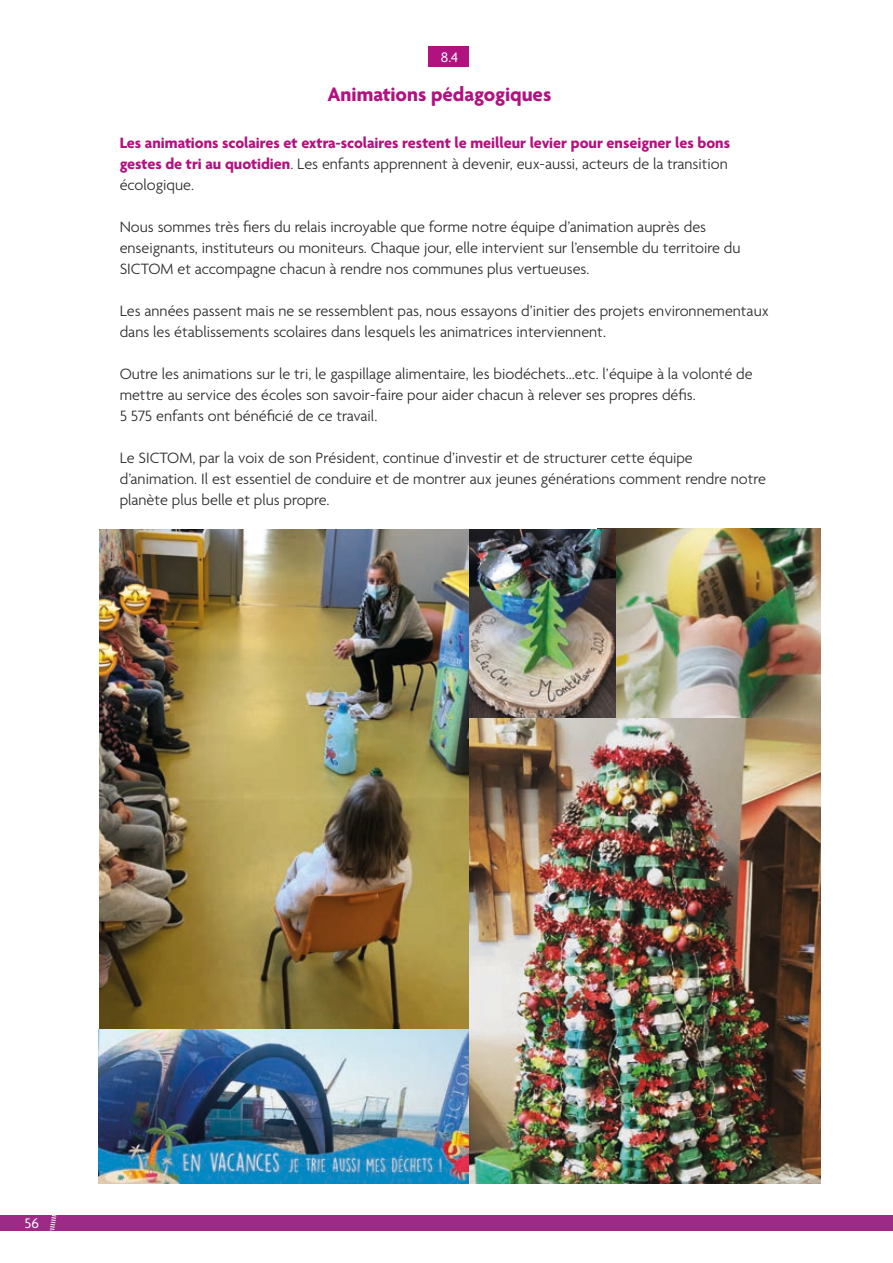
<style>
.page{position:relative;width:893px;height:1263px;background:#fff}
.page>*{position:absolute;margin:0;border:0;box-sizing:border-box;transform-origin:0 0}
.t1{font:700 21px "Agenda One";color:#b11280}
.t2{font:300 16.2px/21px "Agenda";color:#2e2d2c}
.t3{font:700 16.2px/21px "Agenda One";color:#b11280}
.t4{font:15px "Agenda";color:#fff}
.s1{font-family:"Agenda";font-weight:300;color:#2e2d2c}
</style>
<div class="page">
<div style="left:0;top:1215px;width:893px;height:16px;background:#9d2a86"></div>
<svg style="left:49px;top:1215px;width:8px;height:16px"></svg>
<img style="left:98px;top:530px;width:371px;height:653px">
<img style="left:598px;top:529px;width:222px;height:189px">
<img style="left:469px;top:530px;width:146px;height:188px">
<img style="left:469px;top:718px;width:351px;height:465px">
<div style="left:428px;top:46px;width:41px;height:21px;background:#b11280"></div>
<p class="t4" style="left:441px;top:49px;width:19px">8.4</p>
<p class="t1" style="left:327px;top:83px;width:225px">Animations pédagogiques</p>
<p class="t3" style="left:120px;top:132px;width:612px">Les animations scolaires et extra-scolaires restent le meilleur levier pour enseigner les bons gestes de tri au quotidien<span class="s1">. Les enfants apprennent à devenir, eux-aussi, acteurs de la transition écologique.</span></p>
<p class="t2" style="left:120px;top:217px;width:622px">Nous sommes très fiers du relais incroyable que forme notre équipe d’animation auprès des enseignants, instituteurs ou moniteurs. Chaque jour, elle intervient sur l’ensemble du territoire du<br>SICTOM et accompagne chacun à rendre nos communes plus vertueuses.</p>
<p class="t2" style="left:120px;top:301px;width:651px">Les années passent mais ne se ressemblent pas, nous essayons d’initier des projets environnementaux dans les établissements scolaires dans lesquels les animatrices interviennent.</p>
<p class="t2" style="left:120px;top:364px;width:634px">Outre les animations sur le tri, le gaspillage alimentaire, les biodéchets…etc. l’équipe à la volonté de mettre au service des écoles son savoir-faire pour aider chacun à relever ses propres défis.<br>5 575 enfants ont bénéficié de ce travail.</p>
<p class="t2" style="left:120px;top:448px;width:648px">Le SICTOM, par la voix de son Président, continue d’investir et de structurer cette équipe d’animation. Il est essentiel de conduire et de montrer aux jeunes générations comment rendre notre planète plus belle et plus propre.</p>
<p class="t4" style="left:25px;top:1215px;width:16px">56</p>
</div>
